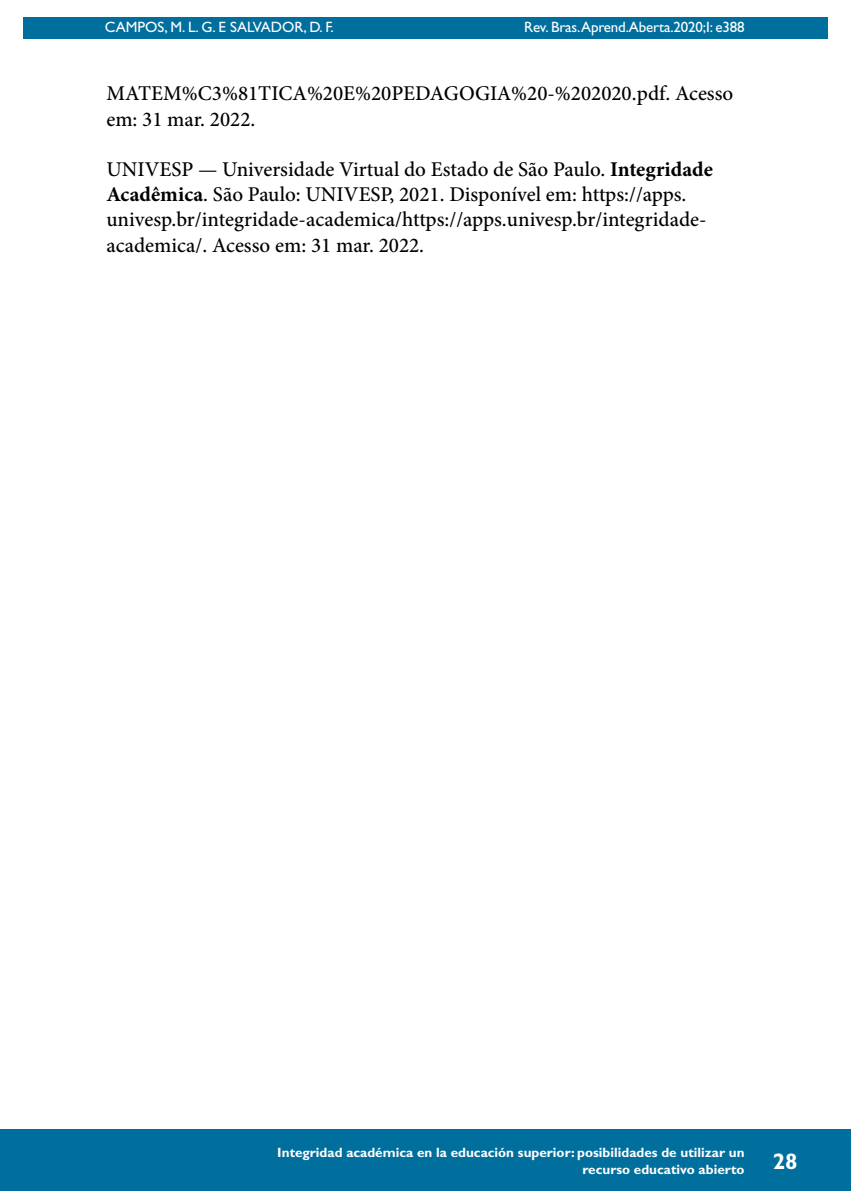
<style>
.page{position:relative;width:851px;height:1191px;background:#fff}
.page>*{position:absolute;margin:0;border:0;box-sizing:border-box;transform-origin:0 0}
.t1{font:700 22.5px "Gill Sans Std";color:#fff}
.t2{font:500 21px/25.2px "Minion Pro";color:#000}
.t3{font:15px "Gill Sans Std";letter-spacing:-.01em;color:#fff}
.t4{font:700 13.5px/16.2px "Gill Sans Std";color:#fff;text-align:right}
.s1{font-weight:700}
</style>
<div class="page">
<hr style="left:104px;top:0;width:1px;height:467px;background:#006f9e">
<div style="left:23px;top:17px;width:804px;height:21px;background:#006f9e"></div>
<div style="left:0;top:1129px;width:850px;height:62px;background:#006f9e"></div>
<p class="t3" style="left:105px;top:18px;width:230px">CAMPOS, M. L. G. E SALVADOR, D. F.</p>
<p class="t3" style="left:524px;top:18px;width:222px">Rev. Bras.Aprend.Aberta.2020;I: e388</p>
<p class="t2" style="left:106px;top:81px;width:628px">MATEM%C3%81TICA%20E%20PEDAGOGIA%20-%202020.pdf. Acesso em: 31 mar. 2022.</p>
<p class="t2" style="left:106px;top:157px;width:608px">UNIVESP — Universidade Virtual do Estado de São Paulo. <span class="s1">Integridade Acadêmica</span>. São Paulo: UNIVESP, 2021. Disponível em: https://apps. univesp.br/integridade-academica/https://apps.univesp.br/integridade&shy;academica/. Acesso em: 31 mar. 2022.</p>
<p class="t4" style="left:277px;top:1144px;width:468px">Integridad académica en la educación superior: posibilidades de utilizar un recurso educativo abierto</p>
<p class="t1" style="left:772px;top:1148px;width:26px">28</p>
</div>
